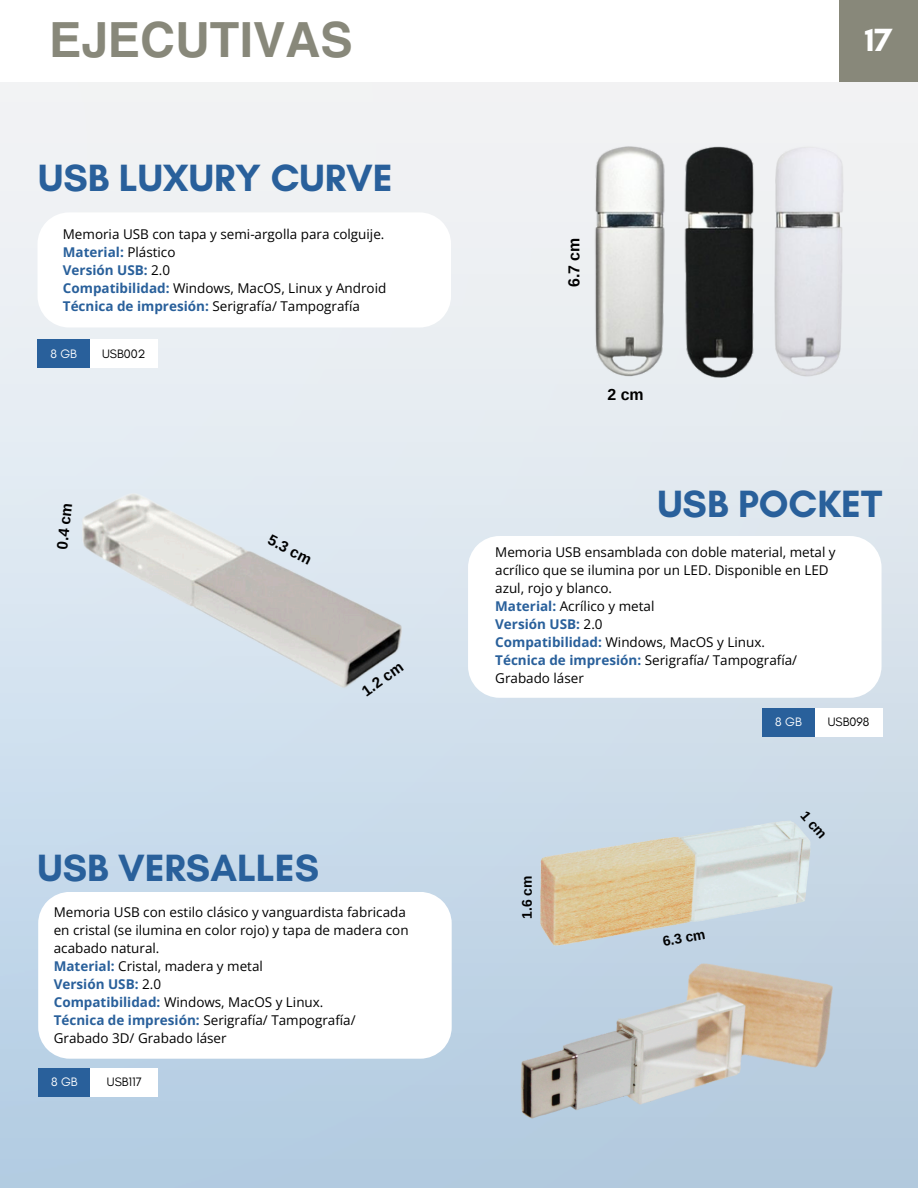
<style>
.page{position:relative;width:918px;height:1188px;background:#fff}
.page>*{position:absolute;margin:0;border:0;box-sizing:border-box;transform-origin:0 0}
.t1{font:700 48px "Helios";color:#88887a}
.t2{font:700 38.7px "Glacial Indifference";color:#29609b}
.t3{font:700 32.7px "Glacial Indifference";color:#fff}
.t4{font:700 15.9px "Arimo";color:#000}
.t5{font:700 15px "Arimo";color:#000}
.t6{font:700 13.8px "Arimo";color:#000}
.t7{font:13.5px/18px "Open Sans";color:#000}
.t8{font:12.45px "Glacial Indifference";color:#000}
.t9{font:12.45px "Glacial Indifference";color:#fff}
.s1{font-weight:700;color:#29609b}
</style>
<div class="page">
<img style="left:0;top:81px;width:918px;height:1107px">
<img style="left:370px;top:825px;width:548px;height:363px">
<img style="left:470px;top:738px;width:412px;height:275px">
<div style="left:839px;top:0;width:79px;height:81px;background:#88887a"></div>
<svg style="left:468px;top:536px;width:413px;height:162px"></svg>
<svg style="left:38px;top:212px;width:413px;height:115px"></svg>
<div style="left:38px;top:340px;width:52px;height:28px;background:#29609b"></div>
<div style="left:90px;top:340px;width:67px;height:28px;background:#fff"></div>
<div style="left:762px;top:708px;width:53px;height:28px;background:#29609b"></div>
<div style="left:815px;top:708px;width:67px;height:28px;background:#fff"></div>
<img style="left:549px;top:81px;width:333px;height:314px">
<img style="left:7px;top:368px;width:435px;height:435px">
<svg style="left:38px;top:892px;width:414px;height:167px"></svg>
<div style="left:38px;top:1068px;width:53px;height:28px;background:#29609b"></div>
<div style="left:91px;top:1068px;width:67px;height:28px;background:#fff"></div>
<svg style="left:800px;top:810px;width:26px;height:29px"></svg>
<h3 class="t1" style="left:49px;top:9px;width:305px">EJECUTIVAS</h3>
<h2 class="t2" style="left:38px;top:154px;width:356px">USB LUXURY CURVE</h2>
<h5 class="t7" style="left:63px;top:225px;width:325px">Memoria USB con tapa y semi-argolla para colguije.<br><span class="s1">Material:</span> Plástico<br><span class="s1">Versión USB:</span> 2.0<br><span class="s1">Compatibilidad:</span> Windows, MacOS, Linux y Android <span class="s1">Técnica de impresión:</span> Serigrafía/ Tampografía</h5>
<h5 class="t9" style="left:50px;top:346px;width:28px">8 GB</h5>
<p class="t8" style="left:102px;top:346px;width:45px">USB002</p>
<h4 class="t5" style="left:54px;top:548px;width:48px;rotate:-84deg">0.4 cm</h4>
<p class="t5" style="left:273px;top:531px;width:48px;rotate:27deg">5.3 cm</p>
<h4 class="t5" style="left:359px;top:685px;width:48px;rotate:-35deg">1.2 cm</h4>
<p class="t2" style="left:38px;top:845px;width:283px">USB VERSALLES</p>
<h5 class="t7" style="left:54px;top:903px;width:356px">Memoria USB con estilo clásico y vanguardista fabricada en cristal (se ilumina en color rojo) y tapa de madera con acabado natural.<br><span class="s1">Material:</span> Cristal, madera y metal<br><span class="s1">Versión USB:</span> 2.0<br><span class="s1">Compatibilidad:</span> Windows, MacOS y Linux.<br><span class="s1">Técnica de impresión:</span> Serigrafía/ Tampografía/ Grabado 3D/ Grabado láser</h5>
<p class="t9" style="left:51px;top:1074px;width:28px">8 GB</p>
<h2 class="t8" style="left:107px;top:1074px;width:36px">USB117</h2>
<h2 class="t3" style="left:865px;top:20px;width:29px">17</h2>
<h4 class="t4" style="left:565px;top:287px;width:51px;rotate:-90deg">6.7 cm</h4>
<p class="t4" style="left:607px;top:386px;width:38px">2 cm</p>
<h3 class="t2" style="left:657px;top:480px;width:226px">USB POCKET</h3>
<p class="t7" style="left:495px;top:543px;width:342px">Memoria USB ensamblada con doble material, metal y acrílico que se ilumina por un LED. Disponible en LED azul, rojo y blanco.<br><span class="s1">Material:</span> Acrílico y metal<br><span class="s1">Versión USB:</span> 2.0<br><span class="s1">Compatibilidad:</span> Windows, MacOS y Linux.<br><span class="s1">Técnica de impresión:</span> Serigrafía/ Tampografía/ Grabado láser</p>
<p class="t6" style="left:519px;top:919px;width:45px;rotate:-90deg">1.6 cm</p>
<p class="t9" style="left:775px;top:714px;width:28px">8 GB</p>
<p class="t8" style="left:828px;top:714px;width:43px">USB098</p>
<p class="t6" style="left:661px;top:934px;width:45px;rotate:-10deg">6.3 cm</p>
</div>
